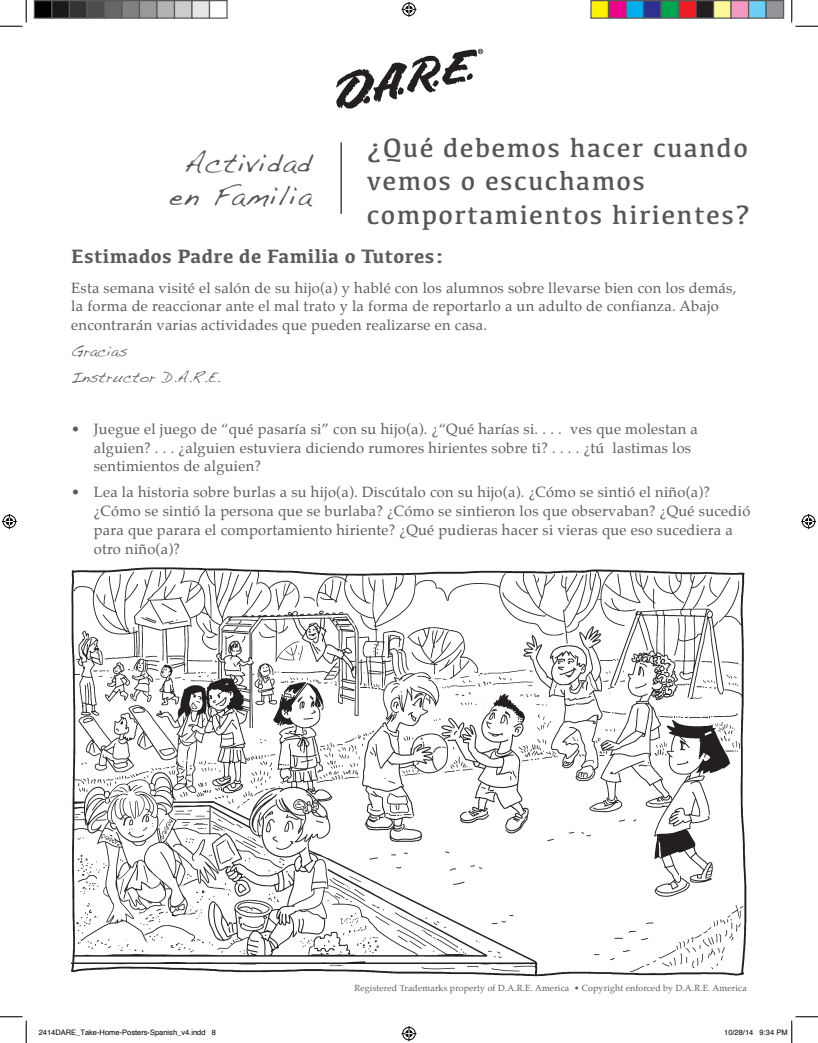
<style>
.page{position:relative;width:818px;height:1043px;background:#fff}
.page>*{position:absolute;margin:0;border:0;box-sizing:border-box;transform-origin:0 0}
.Header_1{font:27.5px/33.8px "Kefa";letter-spacing:.05em;color:#585554}
.Header_1-2{font:27.5px/33.8px "Handwriting Dakota";letter-spacing:.05em;color:#585554;text-align:center}
.SubHead{font:700 20px "Kefa";letter-spacing:.02em;color:#5e5b5b}
.BODY{font:14.62px/18.8px "Palatino";letter-spacing:.02em;color:#5e5b5b}
.BODY-2{font:14.62px "Handwriting Dakota";letter-spacing:.02em;color:#5e5b5b}
.t1{font:8.75px "Palatino";letter-spacing:.02em;color:#5e5b5b}
.t2{font:7.5px "Helvetica";color:#000}
</style>
<div class="page">
<img style="left:71px;top:567px;width:676px;height:410px">
<svg style="left:336px;top:49px;width:147px;height:60px"></svg>
<hr style="left:340px;top:142px;width:2px;height:72px;background:#231f20">
<svg style="left:0;top:0;width:27px;height:27px"></svg>
<svg style="left:0;top:1016px;width:27px;height:26px"></svg>
<svg style="left:791px;top:0;width:27px;height:27px"></svg>
<svg style="left:401px;top:2px;width:15px;height:15px"></svg>
<svg style="left:401px;top:1026px;width:15px;height:15px"></svg>
<svg style="left:2px;top:514px;width:15px;height:15px"></svg>
<svg style="left:801px;top:514px;width:15px;height:15px"></svg>
<div style="left:34px;top:1px;width:18px;height:17px;background:#000"></div>
<div style="left:34px;top:0;width:18px;height:19px;border:1px solid #595959"></div>
<div style="left:52px;top:1px;width:17px;height:17px;background:#1a1a1a"></div>
<div style="left:51px;top:0;width:19px;height:19px;border:1px solid #595959"></div>
<div style="left:69px;top:1px;width:18px;height:17px;background:#333"></div>
<div style="left:69px;top:0;width:19px;height:19px;border:1px solid #595959"></div>
<div style="left:87px;top:1px;width:17px;height:17px;background:#4d4d4d"></div>
<div style="left:86px;top:0;width:19px;height:19px;border:1px solid #595959"></div>
<div style="left:104px;top:1px;width:18px;height:17px;background:#666"></div>
<div style="left:104px;top:0;width:18px;height:19px;border:1px solid #595959"></div>
<div style="left:122px;top:1px;width:17px;height:17px;background:#808080"></div>
<div style="left:121px;top:0;width:19px;height:19px;border:1px solid #595959"></div>
<div style="left:139px;top:1px;width:18px;height:17px;background:#999"></div>
<div style="left:139px;top:0;width:19px;height:19px;border:1px solid #595959"></div>
<div style="left:157px;top:1px;width:17px;height:17px;background:#b3b3b3"></div>
<div style="left:156px;top:0;width:19px;height:19px;border:1px solid #595959"></div>
<div style="left:174px;top:1px;width:18px;height:17px;background:#ccc"></div>
<div style="left:174px;top:0;width:18px;height:19px;border:1px solid #595959"></div>
<div style="left:192px;top:1px;width:17px;height:17px;background:#e6e6e6"></div>
<div style="left:191px;top:0;width:19px;height:19px;border:1px solid #595959"></div>
<div style="left:209px;top:0;width:19px;height:19px;border:1px solid #595959"></div>
<div style="left:591px;top:1px;width:17px;height:17px;background:#fff101"></div>
<div style="left:590px;top:0;width:19px;height:19px;border:1px solid #595959"></div>
<div style="left:608px;top:1px;width:18px;height:17px;background:#ed028c"></div>
<div style="left:608px;top:0;width:18px;height:19px;border:1px solid #595959"></div>
<div style="left:626px;top:1px;width:17px;height:17px;background:#00aeef"></div>
<div style="left:625px;top:0;width:19px;height:19px;border:1px solid #595959"></div>
<div style="left:643px;top:1px;width:18px;height:17px;background:#2e3092"></div>
<div style="left:642px;top:0;width:19px;height:19px;border:1px solid #595959"></div>
<div style="left:661px;top:1px;width:17px;height:17px;background:#00a54f"></div>
<div style="left:660px;top:0;width:19px;height:19px;border:1px solid #595959"></div>
<div style="left:678px;top:1px;width:18px;height:17px;background:#ee1d23"></div>
<div style="left:678px;top:0;width:18px;height:19px;border:1px solid #595959"></div>
<div style="left:696px;top:1px;width:17px;height:17px;background:#231f20"></div>
<div style="left:695px;top:0;width:19px;height:19px;border:1px solid #595959"></div>
<div style="left:713px;top:1px;width:18px;height:17px;background:#fff79a"></div>
<div style="left:712px;top:0;width:19px;height:19px;border:1px solid #595959"></div>
<div style="left:731px;top:1px;width:17px;height:17px;background:#f499c2"></div>
<div style="left:730px;top:0;width:19px;height:19px;border:1px solid #595959"></div>
<div style="left:748px;top:1px;width:18px;height:17px;background:#6bcff6"></div>
<div style="left:748px;top:0;width:18px;height:19px;border:1px solid #595959"></div>
<div style="left:766px;top:1px;width:17px;height:17px;background:#939598"></div>
<div style="left:765px;top:0;width:19px;height:19px;border:1px solid #595959"></div>
<svg style="left:791px;top:1016px;width:27px;height:26px"></svg>
<p class="Header_1-2" style="left:169px;top:145px;width:143px">Actividad en Familia</p>
<p class="Header_1" style="left:366px;top:130px;width:385px">¿Qué debemos hacer cuando vemos o escuchamos comportamientos hirientes?</p>
<p class="SubHead" style="left:71px;top:242px;width:374px">Estimados Padre de Familia o Tutores:</p>
<p class="BODY" style="left:71px;top:278px;width:666px">Esta semana visité el salón de su hijo(a) y hablé con los alumnos sobre llevarse bien con los demás, la forma de reaccionar ante el mal trato y la forma de reportarlo a un adulto de confianza. Abajo encontrarán varias actividades que pueden realizarse en casa.</p>
<p class="BODY-2" style="left:71px;top:342px;width:58px">Gracias</p>
<p class="BODY-2" style="left:71px;top:368px;width:150px">Instructor D.A.R.E.</p>
<p class="BODY" style="left:94px;top:419px;width:605px;text-indent:-22px">• Juegue el juego de “qué pasaría si” con su hijo(a). ¿“Qué harías si. . . . ves que molestan a alguien? . . . ¿alguien estuviera diciendo rumores hirientes sobre ti? . . . . ¿tú lastimas los sentimientos de alguien?</p>
<p class="BODY" style="left:94px;top:483px;width:658px;text-indent:-22px">• Lea la historia sobre burlas a su hijo(a). Discútalo con su hijo(a). ¿Cómo se sintió el niño(a)? ¿Cómo se sintió la persona que se burlaba? ¿Cómo se sintieron los que observaban? ¿Qué sucedió para que parara el comportamiento hiriente? ¿Qué pudieras hacer si vieras que eso sucediera a otro niño(a)?</p>
<p class="t1" style="left:354px;top:980px;width:393px">Registered Trademarks property of D.A.R.E. America • Copyright enforced by D.A.R.E. America</p>
<p class="t2" style="left:39px;top:1027px;width:179px">2414DARE_Take-Home-Posters-Spanish_v4.indd 8</p>
<p class="t2" style="left:724px;top:1027px;width:65px">10/28/14 9:34 PM</p>
</div>
